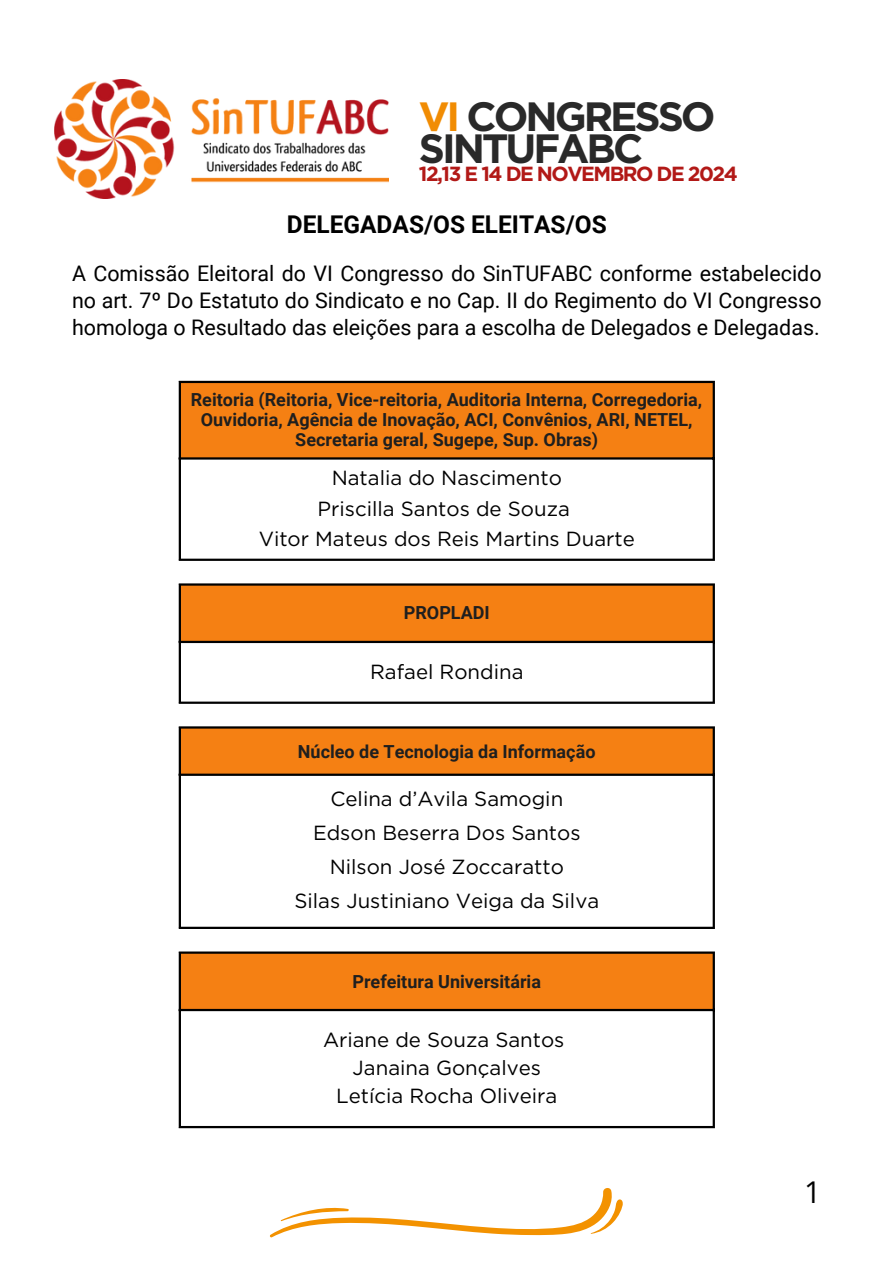
<style>
.page{position:relative;width:894px;height:1264px;background:#fff}
.page>*{position:absolute;margin:0;border:0;box-sizing:border-box;transform-origin:0 0}
.t1{font:700 40.8px/32.7px "Gotham";letter-spacing:-.075em;color:#292929}
.t2{font:30px "Open Sans";color:#000}
.t3{font:700 24.45px "Roboto";color:#000}
.t4{font:21.45px/27px "Roboto";color:#000;text-align:justify}
.t5{font:20.4px "Gotham";color:#000}
.t6{font:700 20.4px "Gotham";letter-spacing:-.075em;color:#b21917}
.t7{font:700 18px/20.2px "Roboto";color:#1f1f1f;text-align:center}
.s1{color:#f18c03}
</style>
<div class="page">
<svg style="left:269px;top:1188px;width:354px;height:49px"></svg>
<img style="left:55px;top:79px;width:334px;height:120px">
<div style="left:179px;top:381px;width:534px;height:78px;background:#f58013"></div>
<hr style="left:179px;top:383px;width:2px;height:175px;background:#000">
<hr style="left:712px;top:383px;width:2px;height:175px;background:#000">
<hr style="left:179px;top:381px;width:535px;height:2px;background:#000">
<hr style="left:179px;top:457px;width:535px;height:2px;background:#000">
<hr style="left:179px;top:558px;width:535px;height:3px;background:#000">
<div style="left:179px;top:584px;width:534px;height:58px;background:#f58013"></div>
<hr style="left:179px;top:585px;width:2px;height:116px;background:#000">
<hr style="left:712px;top:585px;width:2px;height:116px;background:#000">
<hr style="left:179px;top:583px;width:535px;height:2px;background:#000">
<hr style="left:179px;top:641px;width:535px;height:2px;background:#000">
<hr style="left:179px;top:701px;width:535px;height:3px;background:#000">
<div style="left:179px;top:727px;width:534px;height:48px;background:#f58013"></div>
<hr style="left:179px;top:728px;width:2px;height:198px;background:#000">
<hr style="left:712px;top:728px;width:2px;height:198px;background:#000">
<hr style="left:179px;top:726px;width:535px;height:2px;background:#000">
<hr style="left:179px;top:773px;width:535px;height:3px;background:#000">
<hr style="left:179px;top:926px;width:535px;height:3px;background:#000">
<div style="left:179px;top:952px;width:534px;height:58px;background:#f58013"></div>
<hr style="left:179px;top:953px;width:2px;height:172px;background:#000">
<hr style="left:712px;top:953px;width:2px;height:172px;background:#000">
<hr style="left:179px;top:951px;width:535px;height:2px;background:#000">
<hr style="left:179px;top:1008px;width:535px;height:3px;background:#000">
<hr style="left:179px;top:1125px;width:535px;height:3px;background:#000">
<h2 class="t1" style="left:419px;top:100px;width:298px"><span class="s1">VI</span> CONGRESSO<br>SINTUFABC</h2>
<h2 class="t6" style="left:419px;top:161px;width:320px">12,13 E 14 DE NOVEMBRO DE 2024</h2>
<h2 class="t3" style="left:287px;top:211px;width:321px">DELEGADAS/OS ELEITAS/OS</h2>
<p class="t4" style="left:72px;top:260px;width:750px">A Comissão Eleitoral do VI Congresso do SinTUFABC conforme estabelecido no art. 7º Do Estatuto do Sindicato e no Cap. II do Regimento do VI Congresso homologa o Resultado das eleições para a escolha de Delegados e Delegadas.</p>
<p class="t7" style="left:191px;top:389px;width:513px">Reitoria (Reitoria, Vice-reitoria, Auditoria Interna, Corregedoria,<br>Ouvidoria, Agência de Inovação, ACI, Convênios, ARI, NETEL,<br>Secretaria geral, Sugepe, Sup. Obras)</p>
<p class="t5" style="left:331px;top:466px;width:232px">Natalia do Nascimento</p>
<p class="t5" style="left:317px;top:496px;width:254px">Priscilla Santos de Souza</p>
<p class="t5" style="left:258px;top:526px;width:377px">Vitor Mateus dos Reis Martins Duarte</p>
<p class="t7" style="left:403px;top:603px;width:87px">PROPLADI</p>
<p class="t5" style="left:370px;top:659px;width:155px">Rafael Rondina</p>
<p class="t7" style="left:298px;top:741px;width:299px">Núcleo de Tecnologia da Informação</p>
<p class="t5" style="left:330px;top:786px;width:234px">Celina d’Avila Samogin</p>
<p class="t5" style="left:313px;top:820px;width:269px">Edson Beserra Dos Santos</p>
<p class="t5" style="left:329px;top:854px;width:235px">Nilson José Zoccaratto</p>
<p class="t5" style="left:294px;top:888px;width:306px">Silas Justiniano Veiga da Silva</p>
<p class="t7" style="left:352px;top:971px;width:190px">Prefeitura Universitária</p>
<p class="t5" style="left:323px;top:1027px;width:243px">Ariane de Souza Santos</p>
<p class="t5" style="left:352px;top:1055px;width:190px">Janaina Gonçalves</p>
<p class="t5" style="left:336px;top:1083px;width:222px">Letícia Rocha Oliveira</p>
<h2 class="t2" style="left:804px;top:1170px;width:19px">1</h2>
</div>
